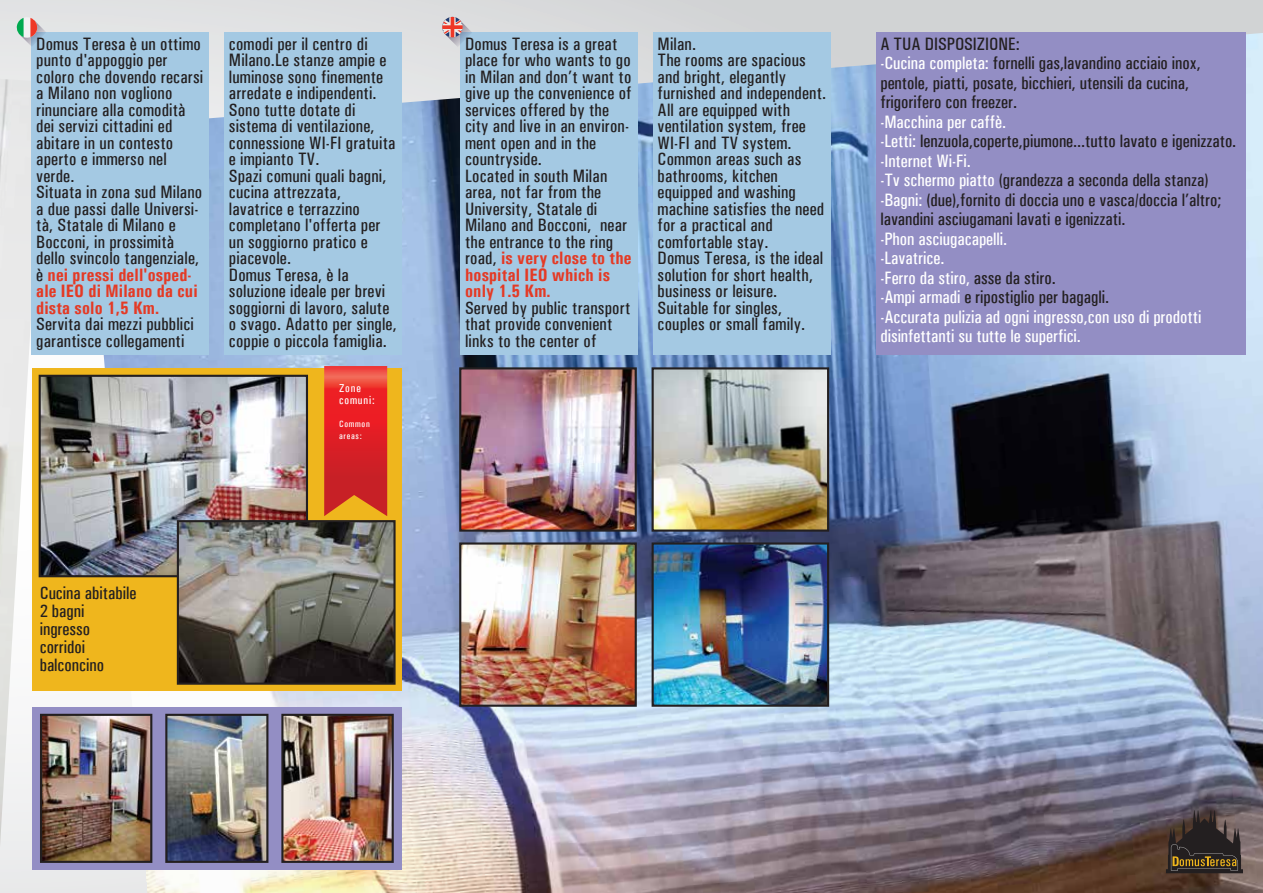
<style>
.page{position:relative;width:1263px;height:893px;background:#fff}
.page>*{position:absolute;margin:0;border:0;box-sizing:border-box;transform-origin:0 0}
.t1{font:500 condensed 18px/16.5px "Univers";letter-spacing:.01em;color:#231f20}
.t2{font:500 condensed 18px/19.5px "Univers";color:#fff}
.t3{font:500 condensed 11.55px/11.6px "Univers";letter-spacing:.075em;color:#fff}
.t4{font:500 condensed 9.3px/11.6px "Univers";letter-spacing:.075em;color:#fff}
.s1{font-weight:700;color:#e43a25}
.s2{color:#fff}
.s3{color:#231f20}
</style>
<div class="page">
<div style="left:0;top:0;width:1263px;height:893px;background:linear-gradient(to right,#e5e5e6,#cccecf)"></div>
<img style="left:0;top:0;width:45px;height:893px">
<img style="left:85px;top:33px;width:1178px;height:860px">
<div style="left:32px;top:707px;width:370px;height:162px;background:#938ec4"></div>
<div style="left:32px;top:32px;width:177px;height:323px;background:#a4c9e3"></div>
<div style="left:224px;top:32px;width:178px;height:323px;background:#a4c9e3"></div>
<div style="left:32px;top:368px;width:370px;height:323px;background:#efb61d"></div>
<div style="left:876px;top:32px;width:370px;height:323px;background:#938ec4"></div>
<div style="left:460px;top:32px;width:178px;height:323px;background:#a4c9e3"></div>
<div style="left:653px;top:32px;width:178px;height:323px;background:#a4c9e3"></div>
<svg style="left:441px;top:16px;width:31px;height:31px"></svg>
<svg style="left:16px;top:16px;width:30px;height:31px"></svg>
<svg style="left:1166px;top:810px;width:77px;height:63px;background:#453a32"></svg>
<svg style="left:324px;top:366px;width:63px;height:150px;background:#de3028"></svg>
<img style="left:462px;top:545px;width:172px;height:159px">
<div style="left:459px;top:542px;width:178px;height:165px;border:2px solid #231f20"></div>
<img style="left:655px;top:545px;width:171px;height:159px">
<div style="left:652px;top:542px;width:177px;height:165px;border:2px solid #231f20"></div>
<img style="left:462px;top:370px;width:172px;height:159px">
<div style="left:459px;top:367px;width:178px;height:165px;border:2px solid #231f20"></div>
<img style="left:168px;top:717px;width:97px;height:143px">
<div style="left:165px;top:714px;width:103px;height:149px;border:2px solid #231f20"></div>
<img style="left:284px;top:717px;width:107px;height:143px">
<div style="left:281px;top:714px;width:113px;height:149px;border:2px solid #231f20"></div>
<img style="left:43px;top:717px;width:106px;height:143px">
<div style="left:40px;top:714px;width:112px;height:149px;border:2px solid #231f20"></div>
<img style="left:42px;top:378px;width:263px;height:196px">
<div style="left:39px;top:375px;width:269px;height:202px;border:2px solid #231f20"></div>
<img style="left:180px;top:523px;width:213px;height:159px">
<div style="left:177px;top:520px;width:219px;height:165px;border:2px solid #231f20"></div>
<img style="left:655px;top:370px;width:171px;height:159px">
<div style="left:652px;top:367px;width:177px;height:165px;border:2px solid #231f20"></div>
<p class="t1" style="left:36px;top:35px;width:168px">Domus Teresa è un ottimo punto d'appoggio per coloro che dovendo recarsi a Milano non vogliono rinunciare alla comodità dei servizi cittadini ed abitare in un contesto aperto e immerso nel verde.<br>Situata in zona sud Milano a due passi dalle Universi&shy;tà, Statale di Milano e<br>Bocconi, in prossimità dello svincolo tangenziale, è <span class="s1">nei pressi dell'osped&shy;ale IEO di Milano da cui dista solo 1,5 Km.</span></p>
<p class="t1" style="left:36px;top:316px;width:159px">Servita dai mezzi pubblici garantisce collegamenti</p>
<p class="t1" style="left:229px;top:35px;width:169px">comodi per il centro di<br>Milano.Le stanze ampie e luminose sono finemente arredate e indipendenti.<br>Sono tutte dotate di sistema di ventilazione, connessione WI-FI gratuita e impianto TV.<br>Spazi comuni quali bagni, cucina attrezzata, lavatrice e terrazzino completano l'offerta per un soggiorno pratico e piacevole.<br>Domus Teresa, è la soluzione ideale per brevi soggiorni di lavoro, salute o svago. Adatto per single, coppie o piccola famiglia.</p>
<p class="t1" style="left:465px;top:35px;width:168px">Domus Teresa is a great place for who wants to go in Milan and don’t want to give up the convenience of services offered by the city and live in an environ&shy;ment open and in the countryside.<br>Located in south Milan area, not far from the<br>University, Statale di<br>Milano and Bocconi, near the entrance to the ring road, <span class="s1">is very close to the hospital IEO which is only 1.5 Km.</span></p>
<p class="t1" style="left:465px;top:299px;width:167px">Served by public transport that provide convenient links to the center of</p>
<p class="t3" style="left:339px;top:383px;width:37px">Zone comuni:</p>
<p class="t4" style="left:339px;top:418px;width:32px">Common areas:</p>
<p class="t1" style="left:658px;top:35px;width:170px">Milan.<br>The rooms are spacious and bright, elegantly furnished and independent.<br>All are equipped with ventilation system, free<br>WI-FI and TV system.<br>Common areas such as bathrooms, kitchen equipped and washing machine satisfies the need for a practical and comfortable stay.<br>Domus Teresa, is the ideal solution for short health, business or leisure.<br>Suitable for singles, couples or small family.</p>
<p class="t1" style="left:880px;top:34px;width:322px;line-height:19.5px">A TUA DISPOSIZIONE:<br><span class="s2">-Cucina completa:</span> fornelli gas,lavandino acciaio inox, pentole, piatti, posate, bicchieri, utensili da cucina, frigorifero con freezer.</p>
<p class="t1" style="left:880px;top:112px;width:357px;line-height:19.5px"><span class="s2">-Macchina per caffè.<br>-Letti:</span> lenzuola,coperte,piumone...tutto lavato e igenizzato. <span class="s2">-Internet Wi-Fi.<br>-Tv schermo piatto</span> (grandezza a seconda della stanza) <span class="s2">-Bagni:</span> (due),fornito di doccia uno e vasca/doccia l’altro; lavandini asciugamani lavati e igenizzati.</p>
<p class="t2" style="left:880px;top:229px;width:323px">-Phon asciugacapelli.<br>-Lavatrice.<br>-Ferro da stiro, <span class="s3">asse da stiro.<br></span>-Ampi armadi <span class="s3">e ripostiglio per bagagli.<br></span>-Accurata pulizia ad ogni ingresso,con uso di prodotti disinfettanti su tutte le superfici.</p>
<p class="t1" style="left:40px;top:584px;width:98px;line-height:18px">Cucina abitabile<br>2 bagni ingresso corridoi balconcino</p>
</div>
